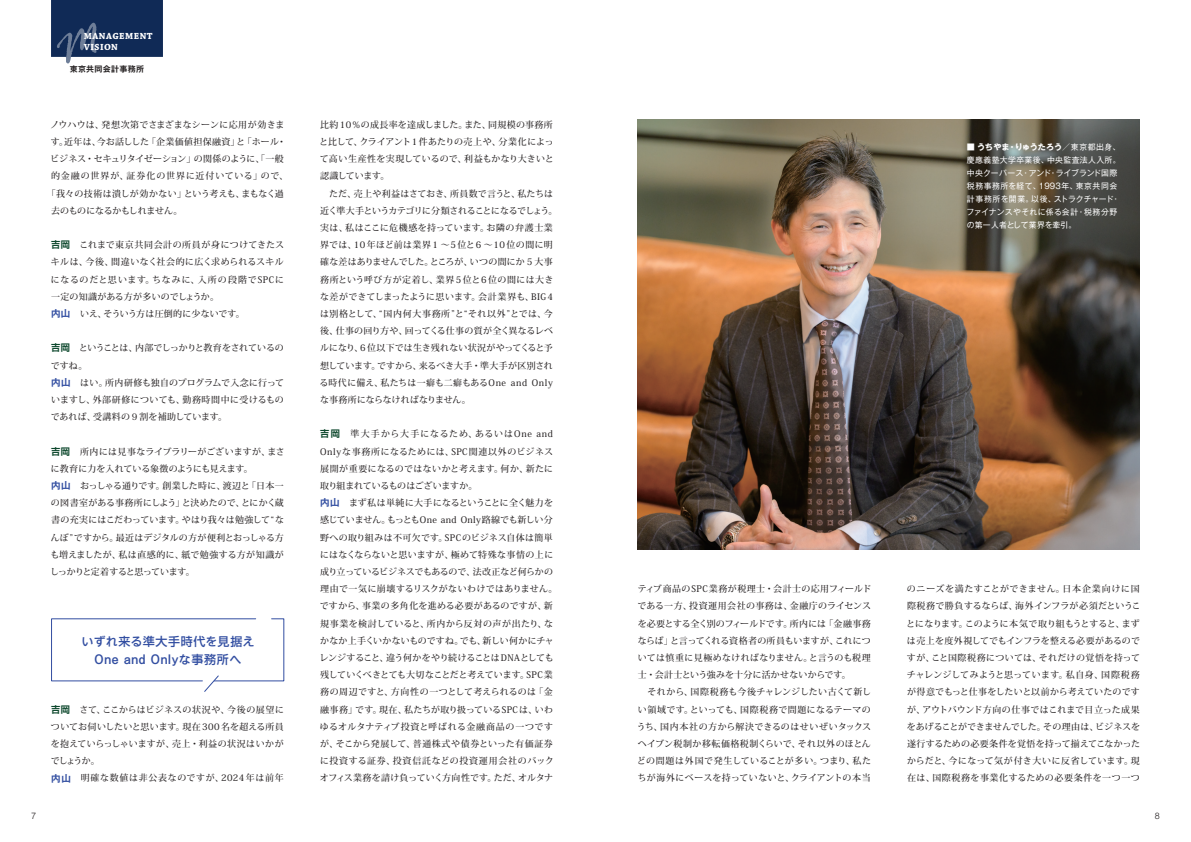
<style>
.page{position:relative;width:1191px;height:842px;background:#fff}
.page>*{position:absolute;margin:0;border:0;box-sizing:border-box;transform-origin:0 0}
.t1{font:500 12px/18px "P Ntoday K Sp Pro N";letter-spacing:.06em;color:#324ea1;text-align:center}
.t2{font:700 9.3px/10.9px "Chaparral Pro";letter-spacing:.05em;color:#fff}
.t3{font:300 9px "Helvetica LT Std";color:#231f20}
.t4{font:500 8.9px/17.2px "Koz Min Pro";letter-spacing:.03em;color:#231f20}
.t5{font:500 8.9px/17.2px "Koz Min Pro";color:#231f20}
.t6{font:500 8.9px/17.2px "Koz Min Pro";letter-spacing:.01em;color:#231f20}
.t7{font:500 8.9px "Koz Min Pro";letter-spacing:-.02em;color:#231f20}
.t8{font:500 8.9px "Koz Min Pro";letter-spacing:.005em;color:#231f20}
.t9{font:500 8.9px "Koz Min Pro";letter-spacing:.1em;color:#231f20}
.t10{font:8px/13px "Gothic MB101 Pro";letter-spacing:.035em;color:#fff}
.t11{font:700 8px "Gothic MB101 Pro De";letter-spacing:.035em;color:#231f20}
.s1{font-family:"P Ntoday K Sp Pro N De";font-weight:700;font-size:9.2px;color:#0c472c}
.s2{font-family:"Gothic MB101 Pr 6 N De";font-weight:700;font-size:9.5px;color:#324ea1}
.s3{font-weight:700}
</style>
<div class="page">
<img style="left:638px;top:119px;width:501px;height:431px">
<svg style="left:51px;top:0;width:112px;height:63px;background:#2c4369"></svg>
<svg style="left:51px;top:618px;width:234px;height:74px"></svg>
<p class="t2" style="left:84px;top:31px;width:70px">MANAGEMENT<br>VISION</p>
<p class="t11" style="left:70px;top:63px;width:76px">東京共同会計事務所</p>
<p class="t4" style="left:50px;top:116px;width:235px">ノウハウは、発想次第でさまざまなシーンに応用が効きま</p>
<p class="t4" style="left:51px;top:133px;width:237px">す。近年は、今お話しした「企業価値担保融資」と「ホール・</p>
<p class="t7" style="left:50px;top:152px;width:235px">ビジネス・セキュリタイゼーション」の関係のように、「一般</p>
<p class="t9" style="left:51px;top:170px;width:238px">的金融の世界が、証券化の世界に近付いている」ので、</p>
<p class="t8" style="left:47px;top:187px;width:238px">「我々の技術は潰しが効かない」という考えも、まもなく過</p>
<p class="t7" style="left:51px;top:204px;width:133px">去のものになるかもしれません。</p>
<p class="t4" style="left:51px;top:236px;width:235px"><span class="s1">吉岡</span> これまで東京共同会計の所員が身につけてきたスキルは、今後、間違いなく社会的に広く求められるスキルになるのだと思います。ちなみに、入所の段階でSPCに一定の知識がある方が多いのでしょうか。<br><span class="s2">内山</span> いえ、そういう方は圧倒的に少ないです。</p>
<p class="t6" style="left:51px;top:339px;width:235px"><span class="s1">吉岡</span> ということは、内部でしっかりと教育をされているのですね。<br><span class="s2">内山</span> はい。所内研修も独自のプログラムで入念に行っていますし、外部研修についても、勤務時間中に受けるものであれば、受講料の９割を補助しています。</p>
<p class="t5" style="left:50px;top:442px;width:236px"><span class="s1">吉岡</span> 所内には見事なライブラリーがございますが、まさに教育に力を入れている象徴のようにも見えます。<br><span class="s2">内山</span> おっしゃる通りです。創業した時に、渡辺と「日本一の図書室がある事務所にしよう」と決めたので、とにかく蔵書の充実にはこだわっています。やはり我々は勉強して“なんぼ”ですから。最近はデジタルの方が便利とおっしゃる方も増えましたが、私は直感的に、紙で勉強する方が知識がしっかりと定着すると思っています。</p>
<h1 class="t1" style="left:81px;top:632px;width:175px">いずれ来る準大手時代を見据え<br>One and Onlyな事務所へ</h1>
<p class="t4" style="left:51px;top:700px;width:235px"><span class="s1">吉岡</span> さて、ここからはビジネスの状況や、今後の展望についてお伺いしたいと思います。現在 300 名を超える所員を抱えていらっしゃいますが、売上・利益の状況はいかがでしょうか。<br><span class="s2">内山</span>　明確な数値は非公表なのですが、2024年は前年</p>
<p class="t4" style="left:319px;top:115px;width:240px">比約 10％の成長率を達成しました。また、同規模の事務所と比して、クライアント1 件あたりの売上や、分業化によって高い生産性を実現しているので、利益もかなり大きいと認識しています。<br>　ただ、売上や利益はさておき、所員数で言うと、私たちは近く準大手というカテゴリに分類されることになるでしょう。実は、私はここに危機感を持っています。お隣の弁護士業界では、10 年ほど前は業界 1 〜5 位と6 〜10 位の間に明確な差はありませんでした。ところが、いつの間にか５大事務所という呼び方が定着し、業界5位と6位の間には大きな差ができてしまったように思います。会計業界も、BIG4は別格として、“国内何大事務所”と“それ以外”とでは、今後、仕事の回り方や、回ってくる仕事の質が全く異なるレベルになり、6 位以下では生き残れない状況がやってくると予想しています。ですから、来るべき大手・準大手が区別される時代に備え、私たちは一癖も二癖もあるOne and Onlyな事務所にならなければなりません。</p>
<p class="t4" style="left:319px;top:425px;width:239px"><span class="s1">吉岡</span> 準大手から大手になるため、あるいはOne and<br>Onlyな事務所になるためには、SPC関連以外のビジネス展開が重要になるのではないかと考えます。何か、新たに取り組まれているものはございますか。<br><span class="s2">内山</span> まず私は単純に大手になるということに全く魅力を感じていません。もっともOne and Only路線でも新しい分野への取り組みは不可欠です。SPCのビジネス自体は簡単にはなくならないと思いますが、極めて特殊な事情の上に成り立っているビジネスでもあるので、法改正など何らかの理由で一気に崩壊するリスクがないわけではありません。ですから、事業の多角化を進める必要があるのですが、新規事業を検討していると、所内から反対の声が出たり、なかなか上手くいかないものですね。でも、新しい何かにチャレンジすること、違う何かをやり続けることはDNAとしても残していくべきとても大切なことだと考えています。SPC業務の周辺ですと、方向性の一つとして考えられるのは「金融事務」です。現在、私たちが取り扱っているSPCは、いわゆるオルタナティブ投資と呼ばれる金融商品の一つですが、そこから発展して、普通株式や債券といった有価証券に投資する証券、投資信託などの投資運用会社のバックオフィス業務を請け負っていく方向性です。ただ、オルタナ</p>
<p class="t10" style="left:966px;top:139px;width:155px"><span class="s3">■ うちやま・りゅうたろう</span>／東京都出身、慶應義塾大学卒業後、中央監査法人入所。中央クーパース・アンド・ライブランド国際税務事務所を経て、1993年、東京共同会計事務所を開業。以後、ストラクチャード・ファイナンスやそれに係る会計・税務分野の第一人者として業界を牽引。</p>
<p class="t4" style="left:637px;top:580px;width:236px">ティブ商品のSPC業務が税理士・会計士の応用フィールドである一方、投資運用会社の事務は、金融庁のライセンスを必要とする全く別のフィールドです。所内には「金融事務ならば」と言ってくれる資格者の所員もいますが、これについては慎重に見極めなければなりません。と言うのも税理士・会計士という強みを十分に活かせないからです。<br>　それから、国際税務も今後チャレンジしたい古くて新しい領域です。といっても、国際税務で問題になるテーマのうち、国内本社の方から解決できるのはせいぜいタックスヘイブン税制か移転価格税制くらいで、それ以外のほとんどの問題は外国で発生していることが多い。つまり、私たちが海外にベースを持っていないと、クライアントの本当</p>
<p class="t4" style="left:906px;top:580px;width:236px;text-align:justify">のニーズを満たすことができません。日本企業向けに国際税務で勝負するならば、海外インフラが必須だということになります。このように本気で取り組もうとすると、まずは売上を度外視してでもインフラを整える必要があるのですが、こと国際税務については、それだけの覚悟を持ってチャレンジしてみようと思っています。私自身、国際税務が得意でもっと仕事をしたいと以前から考えていたのですが、アウトバウンド方向の仕事ではこれまで目立った成果をあげることができませんでした。その理由は、ビジネスを遂行するための必要条件を覚悟を持って揃えてこなかったからだと、今になって気が付き大いに反省しています。現在は、国際税務を事業化するための必要条件を一つ一つ</p>
<p class="t3" style="left:31px;top:810px;width:7px">7</p>
<p class="t3" style="left:1154px;top:810px;width:7px">8</p>
</div>
